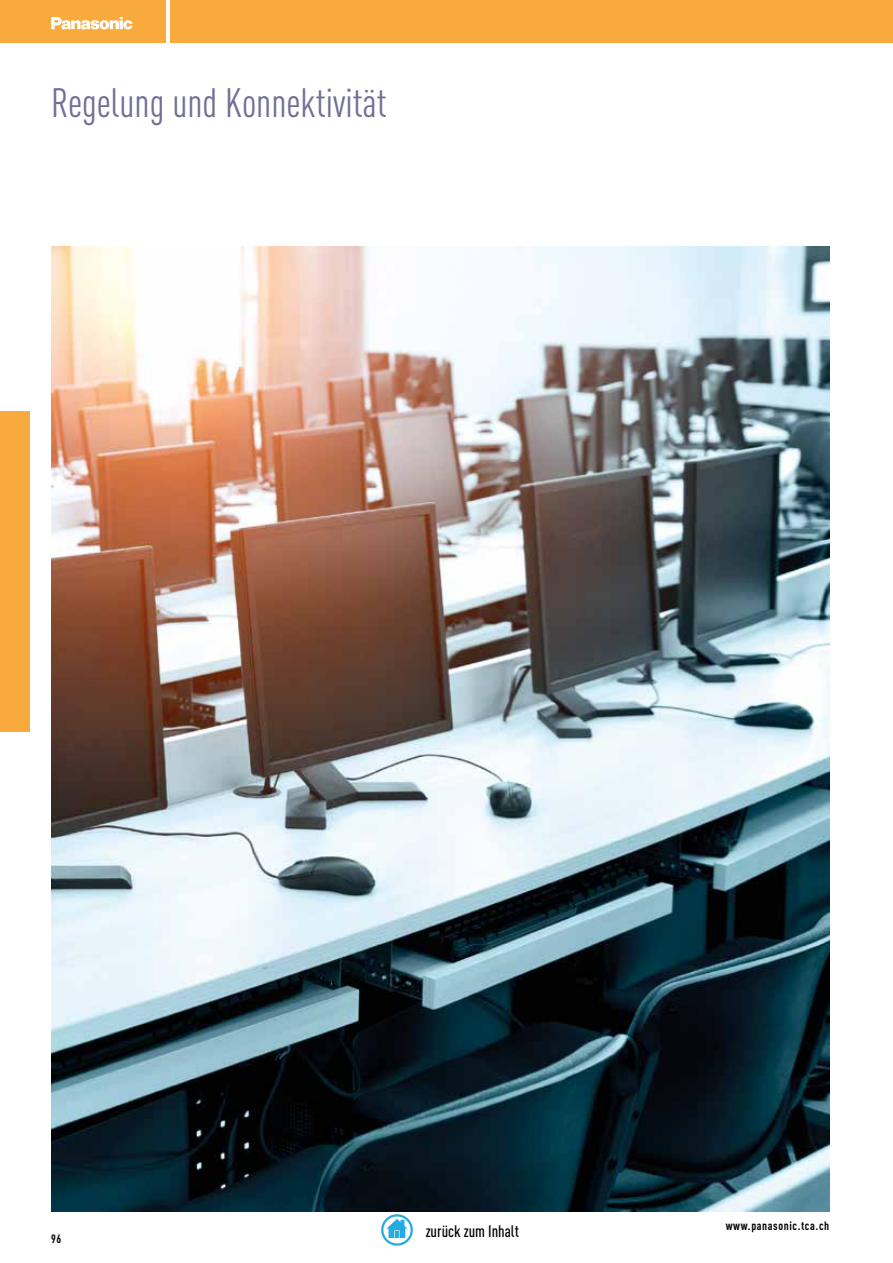
<style>
.page{position:relative;width:893px;height:1263px;background:#fff}
.page>*{position:absolute;margin:0;border:0;box-sizing:border-box;transform-origin:0 0}
.t1{font:40.5px "DIN Cond";color:#707096}
.t2{font:500 16.5px "DIN Cond";color:#000}
.t3{font:700 12px "DIN Cond";letter-spacing:.05em;color:#000}
</style>
<div class="page">
<div style="left:170px;top:0;width:723px;height:43px;background:#f8ab3c"></div>
<div style="left:0;top:0;width:166px;height:43px;background:#f8ab3c"></div>
<svg style="left:51px;top:17px;width:81px;height:13px"></svg>
<div style="left:0;top:412px;width:30px;height:320px;background:#f8ab3c"></div>
<img style="left:51px;top:247px;width:778px;height:965px">
<img style="left:382px;top:1215px;width:30px;height:30px">
<p class="t1" style="left:51px;top:79px;width:337px">Regelung und Konnektivität</p>
<p class="t3" style="left:51px;top:1231px;width:12px">96</p>
<p class="t2" style="left:426px;top:1221px;width:95px">zurück zum Inhalt</p>
<p class="t3" style="left:726px;top:1218px;width:105px">www.panasonic.tca.ch</p>
</div>
